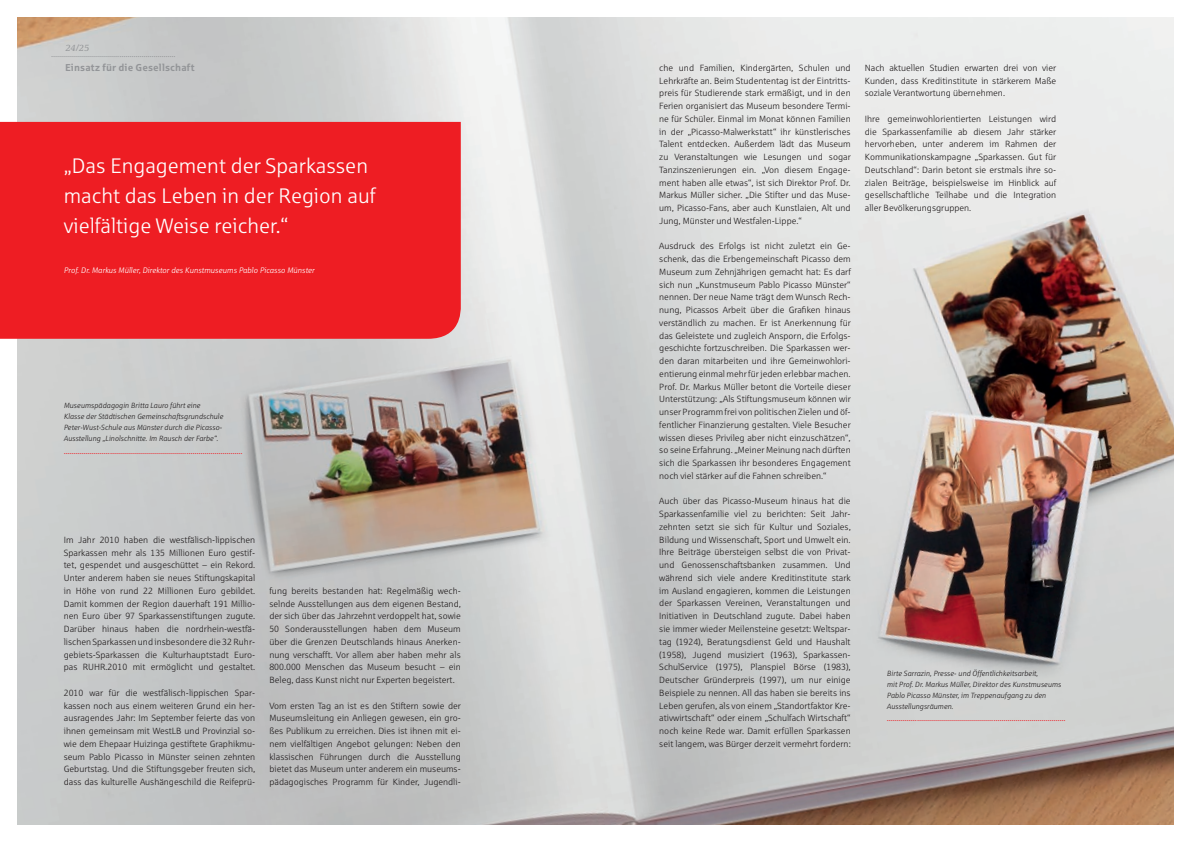
<style>
.page{position:relative;width:1191px;height:842px;background:#fff}
.page>*{position:absolute;margin:0;border:0;box-sizing:border-box;transform-origin:0 0}
.t1{font:21px/30px "Sparkasse Lt";color:#fff}
.t2{font:700 10px "Sparkasse Rg";letter-spacing:.015em;color:#939598}
.t3{font:9px/12.8px "Sparkasse Lt";color:#231f20;text-align:justify}
.t4{font:italic 9px "Sparkasse Serif";color:#939598}
.t5{font:italic 8px "Sparkasse Serif";color:#ee1d23}
.t6{font:italic 8px "Sparkasse Lt";color:#fff}
.t7{font:italic 8px "Sparkasse Serif";color:#939598}
.t8{font:italic 7.5px/11px "Sparkasse Lt";color:#231f20}
</style>
<div class="page">
<img style="left:17px;top:17px;width:1157px;height:808px">
<div style="left:0;top:122px;width:461px;height:217px;background:#ee1d23"></div>
<p class="t4" style="left:65px;top:42px;width:25px">24/25</p>
<p class="t7" style="left:51px;top:49px;width:126px">..............................................................</p>
<p class="t2" style="left:65px;top:61px;width:131px">Einsatz für die Gesellschaft</p>
<h1 class="t1" style="left:64px;top:150px;width:313px">„Das Engagement der Sparkassen macht das Leben in der Region auf vielfältige Weise reicher.“</h1>
<p class="t6" style="left:64px;top:265px;width:252px">Prof. Dr. Markus Müller, Direktor des Kunstmuseums Pablo Picasso Münster</p>
<p class="t8" style="left:64px;top:399px;width:161px">Museumspädagogin Britta Lauro führt eine<br>Klasse der Städtischen Gemeinschaftsgrundschule Peter-Wust-Schule aus Münster durch die Picasso-Ausstellung „Linolschnitte. Im Rausch der Farbe“.</p>
<p class="t5" style="left:64px;top:446px;width:180px">.........................................................................................</p>
<p class="t3" style="left:64px;top:533px;width:193px">Im Jahr 2010 haben die westfälisch-lippischen Sparkassen mehr als 135 Millionen Euro gestif&shy;tet, gespendet und ausgeschüttet – ein Rekord.<br>Unter anderem haben sie neues Stiftungskapital in Höhe von rund 22 Millionen Euro gebildet.<br>Damit kommen der Region dauerhaft 191 Millio&shy;nen Euro über 97 Sparkassenstiftungen zugute.<br>Darüber hinaus haben die nordrhein-westfä&shy;lischen Sparkassen und insbesondere die 32 Ruhr&shy;gebiets-Sparkassen die Kulturhauptstadt Euro&shy;pas RUHR.2010 mit ermöglicht und gestaltet.</p>
<p class="t3" style="left:64px;top:686px;width:193px">2010 war für die westfälisch-lippischen Spar&shy;kassen noch aus einem weiteren Grund ein her&shy;ausragendes Jahr: Im September feierte das von ihnen gemeinsam mit WestLB und Provinzial so&shy;wie dem Ehepaar Huizinga gestiftete Graphikmu&shy;seum Pablo Picasso in Münster seinen zehnten Geburtstag. Und die Stiftungsgeber freuten sich, dass das kulturelle Aushängeschild die Reifeprü-</p>
<p class="t3" style="left:269px;top:584px;width:193px">fung bereits bestanden hat: Regelmäßig wech&shy;selnde Ausstellungen aus dem eigenen Bestand, der sich über das Jahrzehnt verdoppelt hat, sowie 50 Sonderausstellungen haben dem Museum über die Grenzen Deutschlands hinaus Anerken&shy;nung verschafft. Vor allem aber haben mehr als 800.000 Menschen das Museum besucht – ein Beleg, dass Kunst nicht nur Experten begeistert.</p>
<p class="t3" style="left:269px;top:699px;width:193px">Vom ersten Tag an ist es den Stiftern sowie der Museumsleitung ein Anliegen gewesen, ein gro&shy;ßes Publikum zu erreichen. Dies ist ihnen mit ei&shy;nem vielfältigen Angebot gelungen: Neben den klassischen Führungen durch die Ausstellung bietet das Museum unter anderem ein museums&shy;pädagogisches Programm für Kinder, Jugendli-</p>
<p class="t3" style="left:659px;top:61px;width:193px">che und Familien, Kindergärten, Schulen und Lehrkräfte an. Beim Studententag ist der Eintritts&shy;preis für Studierende stark ermäßigt, und in den Ferien organisiert das Museum besondere Termi&shy;ne für Schüler. Einmal im Monat können Familien in der „Picasso-Malwerkstatt“ ihr künstlerisches Talent entdecken. Außerdem lädt das Museum zu Veranstaltungen wie Lesungen und sogar Tanzinszenierungen ein. „Von diesem Engage&shy;ment haben alle etwas“, ist sich Direktor Prof. Dr.<br>Markus Müller sicher. „Die Stifter und das Muse&shy;um, Picasso-Fans, aber auch Kunstlaien, Alt und Jung, Münster und Westfalen-Lippe.“</p>
<p class="t3" style="left:659px;top:240px;width:193px">Ausdruck des Erfolgs ist nicht zuletzt ein Ge&shy;schenk, das die Erbengemeinschaft Picasso dem Museum zum Zehnjährigen gemacht hat: Es darf sich nun „Kunstmuseum Pablo Picasso Münster“ nennen. Der neue Name trägt dem Wunsch Rech&shy;nung, Picassos Arbeit über die Grafiken hinaus verständlich zu machen. Er ist Anerkennung für das Geleistete und zugleich Ansporn, die Erfolgs&shy;geschichte fortzuschreiben. Die Sparkassen wer&shy;den daran mitarbeiten und ihre Gemeinwohlori&shy;entierung einmal mehr für jeden erlebbar machen.<br>Prof. Dr. Markus Müller betont die Vorteile dieser Unterstützung: „Als Stiftungsmuseum können wir unser Programm frei von politischen Zielen und öf&shy;fentlicher Finanzierung gestalten. Viele Besucher wissen dieses Privileg aber nicht einzuschätzen“, so seine Erfahrung. „Meiner Meinung nach dürften sich die Sparkassen ihr besonderes Engagement noch viel stärker auf die Fahnen schreiben.“</p>
<p class="t3" style="left:659px;top:495px;width:193px">Auch über das Picasso-Museum hinaus hat die Sparkassenfamilie viel zu berichten: Seit Jahr&shy;zehnten setzt sie sich für Kultur und Soziales, Bildung und Wissenschaft, Sport und Umwelt ein.<br>Ihre Beiträge übersteigen selbst die von Privat&shy;und Genossenschaftsbanken zusammen. Und während sich viele andere Kreditinstitute stark im Ausland engagieren, kommen die Leistungen der Sparkassen Vereinen, Veranstaltungen und Initiativen in Deutschland zugute. Dabei haben sie immer wieder Meilensteine gesetzt: Weltspar&shy;tag (1924), Beratungsdienst Geld und Haushalt (1958), Jugend musiziert (1963), Sparkassen-SchulService (1975), Planspiel Börse (1983), Deutscher Gründerpreis (1997), um nur einige Beispiele zu nennen. All das haben sie bereits ins Leben gerufen, als von einem „Standortfaktor Kre&shy;ativwirtschaft“ oder einem „Schulfach Wirtschaft“ noch keine Rede war. Damit erfüllen Sparkassen seit langem, was Bürger derzeit vermehrt fordern:</p>
<p class="t3" style="left:865px;top:61px;width:193px">Nach aktuellen Studien erwarten drei von vier Kunden, dass Kreditinstitute in stärkerem Maße soziale Verantwortung übernehmen.</p>
<p class="t3" style="left:865px;top:112px;width:193px">Ihre gemeinwohlorientierten Leistungen wird die Sparkassenfamilie ab diesem Jahr stärker hervorheben, unter anderem im Rahmen der Kommunikationskampagne „Sparkassen. Gut für Deutschland“: Darin betont sie erstmals ihre so&shy;zialen Beiträge, beispielsweise im Hinblick auf gesellschaftliche Teilhabe und die Integration aller Bevölkerungsgruppen.</p>
<p class="t8" style="left:887px;top:668px;width:176px">Birte Sarrazin, Presse- und Öffentlichkeitsarbeit,<br>mit Prof. Dr. Markus Müller, Direktor des Kunstmuseums Pablo Picasso Münster, im Treppenaufgang zu den Ausstellungsräumen.</p>
<p class="t5" style="left:887px;top:714px;width:180px">.........................................................................................</p>
</div>
